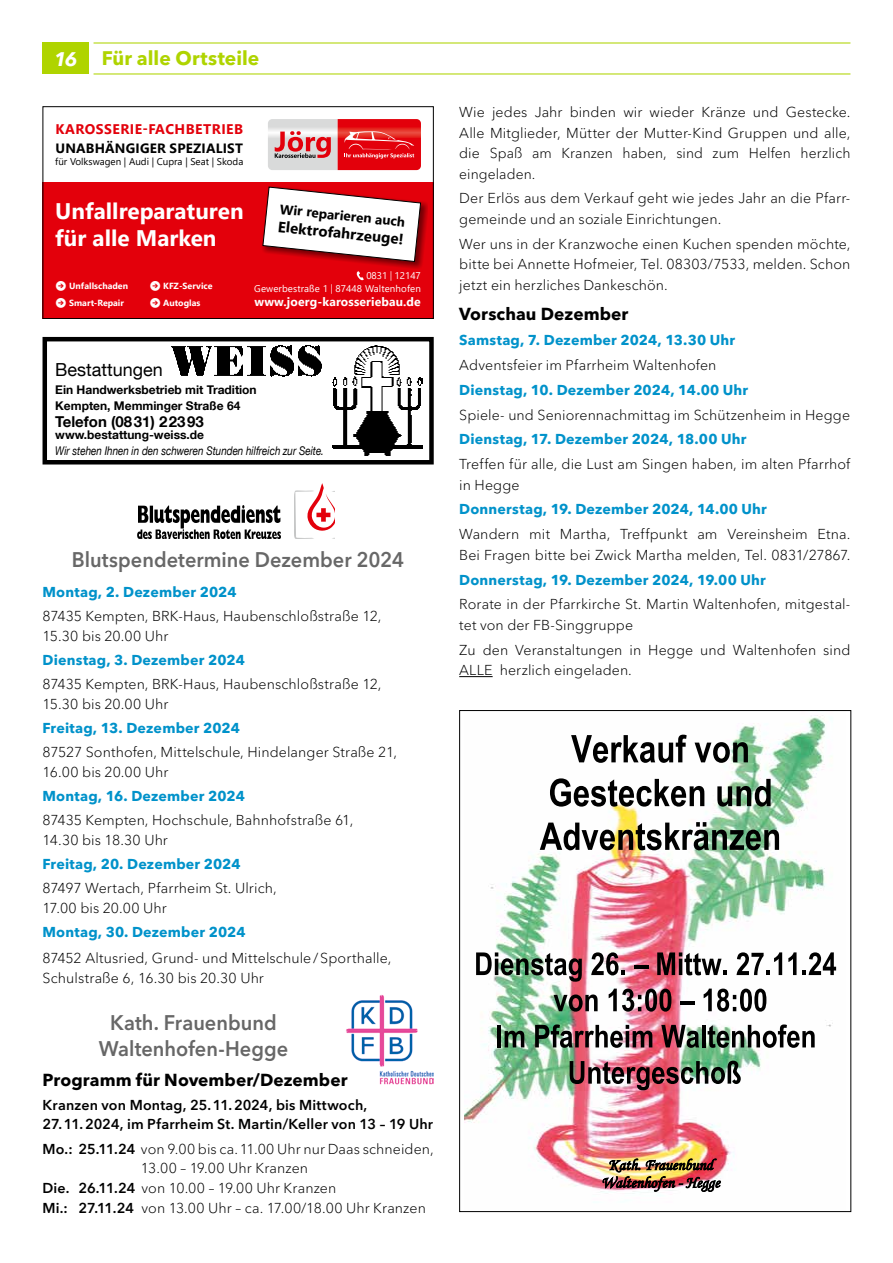
<style>
.page{position:relative;width:893px;height:1263px;background:#fff}
.page>*{position:absolute;margin:0;border:0;box-sizing:border-box;transform-origin:0 0}
.t1{font:700 22.5px/27px "Segoe UI";color:#fff}
.t2{font:600 21px/25.8px "Avenir Next LT Pro";color:#676767;text-align:center;scale:.95 1}
.t3{font:700 19.5px "Avenir Next LT Pro";color:#afd400}
.t4{font:18px "Helvetica Neue LT Com";color:#000}
.t5{font:700 17.25px "Avenir Next LT Pro";letter-spacing:.005em;color:#000}
.t6{font:700 15px "Helvetica Neue LT Com";color:#000}
.t7{font:700 15px "Segoe UI";color:#000}
.t8{font:300 14.25px/20.5px "Avenir Next LT Pro";letter-spacing:.005em;color:#000}
.t9{font:700 14.25px "Avenir Next LT Pro";letter-spacing:.01em;color:#0092ca}
.t10{font:600 14.25px/19.8px "Avenir Next LT Pro";letter-spacing:.01em;color:#000}
.t11{font:700 13.95px "Segoe UI";letter-spacing:.035em;color:#e3000b}
.t12{font:700 13.5px "Segoe UI";letter-spacing:.015em;color:#000}
.t13{font:700 12.15px "Segoe UI";letter-spacing:.01em;color:#fff}
.t14{font:700 12px/15.8px "Helvetica Neue LT Com";color:#000}
.t15{font:italic 12px "Helvetica Neue LT Com";color:#000;scale:.82 1}
.t16{font:9.75px/12.9px "Segoe UI";letter-spacing:.01em;color:#fff;text-align:right}
.t17{font:9.75px "Segoe UI";color:#000}
.t18{font:700 8.85px/17.5px "Segoe UI";color:#fff}
.s1{font-style:italic;color:#fff}
.s2{font-family:"Interstate Compressed";font-weight:300}
.s3{font-weight:600}
</style>
<div class="page">
<hr style="left:94px;top:73px;width:756px;height:1px;background:#afd400">
<hr style="left:94px;top:42px;width:756px;height:2px;background:#afd400">
<div style="left:43px;top:43px;width:46px;height:31px;background:#afd400"></div>
<svg style="left:137px;top:505px;width:144px;height:33px"></svg>
<svg style="left:294px;top:483px;width:41px;height:55px"></svg>
<img style="left:346px;top:994px;width:88px;height:91px">
<hr style="left:459px;top:676px;width:34px;height:1px;background:#000">
<img style="left:465px;top:715px;width:372px;height:479px">
<svg style="left:571px;top:735px;width:116px;height:28px"></svg>
<svg style="left:695px;top:742px;width:53px;height:21px"></svg>
<svg style="left:550px;top:778px;width:154px;height:29px"></svg>
<svg style="left:717px;top:779px;width:54px;height:28px"></svg>
<img style="left:540px;top:822px;width:239px;height:28px">
<svg style="left:476px;top:952px;width:106px;height:30px"></svg>
<svg style="left:591px;top:952px;width:34px;height:23px"></svg>
<hr style="left:634px;top:965px;width:14px;height:3px;background:#000">
<svg style="left:657px;top:952px;width:70px;height:23px"></svg>
<svg style="left:736px;top:952px;width:46px;height:23px"></svg>
<svg style="left:788px;top:952px;width:8px;height:23px"></svg>
<svg style="left:802px;top:952px;width:34px;height:23px"></svg>
<svg style="left:554px;top:994px;width:44px;height:18px"></svg>
<svg style="left:609px;top:988px;width:62px;height:24px"></svg>
<hr style="left:680px;top:1001px;width:14px;height:4px;background:#000">
<svg style="left:704px;top:988px;width:62px;height:24px"></svg>
<hr style="left:498px;top:1025px;width:3px;height:22px;background:#000">
<svg style="left:505px;top:1031px;width:19px;height:16px"></svg>
<img style="left:535px;top:1024px;width:117px;height:24px">
<svg style="left:661px;top:1025px;width:38px;height:23px"></svg>
<hr style="left:702px;top:1025px;width:3px;height:22px;background:#000">
<svg style="left:708px;top:1024px;width:107px;height:24px"></svg>
<img style="left:570px;top:1061px;width:171px;height:29px">
<img style="left:602px;top:1153px;width:119px;height:40px">
<div style="left:43px;top:337px;width:391px;height:127px;border:4px solid #000"></div>
<img style="left:332px;top:345px;width:90px;height:110px">
<img style="left:171px;top:345px;width:150px;height:31px">
<div style="left:43px;top:183px;width:391px;height:136px;background:#e3000b"></div>
<div style="left:43px;top:106px;width:391px;height:213px;border:1px solid #000"></div>
<svg style="left:268px;top:119px;width:153px;height:51px;background:#e06468"></svg>
<svg style="left:356px;top:271px;width:8px;height:9px"></svg>
<div style="left:261px;top:186px;width:167px;height:83px;background:#000;opacity:.5"></div>
<svg style="left:262px;top:186px;width:159px;height:76px"></svg>
<h3 class="t3" style="left:54px;top:46px;width:207px"><span class="s1">16</span> Für alle Ortsteile</h3>
<p class="t11" style="left:56px;top:116px;width:189px">KAROSSERIE-FACHBETRIEB</p>
<p class="t12" style="left:56px;top:136px;width:189px">UNABHÄNGIGER SPEZIALIST</p>
<p class="t17" style="left:55px;top:152px;width:190px">für Volkswagen | Audi | Cupra | Seat | Skoda</p>
<h1 class="t1" style="left:55px;top:196px;width:190px">Unfallreparaturen für alle Marken</h1>
<p class="t12" style="left:281px;top:196px;width:127px;rotate:6deg">Wir reparieren auch</p>
<p class="t7" style="left:279px;top:212px;width:128px;rotate:6deg">Elektrofahrzeuge!</p>
<p class="t18" style="left:69px;top:276px;width:60px">Unfallschaden<br>Smart-Repair</p>
<p class="t18" style="left:163px;top:276px;width:51px">KFZ-Service<br>Autoglas</p>
<p class="t16" style="left:254px;top:268px;width:168px">0831 <span class="s2">|</span> 12147<br>Gewerbestraße 1 <span class="s2">|</span> 87448 Waltenhofen</p>
<p class="t13" style="left:255px;top:290px;width:168px">www.joerg-karosseriebau.de</p>
<p class="t4" style="left:55px;top:359px;width:109px">Bestattungen</p>
<p class="t14" style="left:55px;top:382px;width:203px">Ein Handwerksbetrieb mit Tradition<br>Kempten, Memminger Straße 64</p>
<p class="t6" style="left:55px;top:412px;width:150px">Telefon (0831) 22393</p>
<p class="t14" style="left:55px;top:427px;width:150px">www.bestattung-weiss.de</p>
<p class="t15" style="left:55px;top:443px;width:329px">Wir stehen Ihnen in den schweren Stunden hilfreich zur Seite.</p>
<h2 class="t2" style="left:72px;top:547px;width:351px">Blutspendetermine Dezember 2024</h2>
<p class="t9" style="left:43px;top:584px;width:196px">Montag, 2. Dezember 2024</p>
<p class="t8" style="left:43px;top:606px;width:340px;line-height:19.8px">87435 Kempten, BRK-Haus, Haubenschloßstraße 12,<br>15.30 bis 20.00 Uhr</p>
<p class="t9" style="left:43px;top:651px;width:204px">Dienstag, 3. Dezember 2024</p>
<p class="t8" style="left:43px;top:674px;width:340px;line-height:19.8px">87435 Kempten, BRK-Haus, Haubenschloßstraße 12,<br>15.30 bis 20.00 Uhr</p>
<p class="t9" style="left:43px;top:719px;width:199px">Freitag, 13. Dezember 2024</p>
<p class="t8" style="left:43px;top:742px;width:356px;line-height:19.8px">87527 Sonthofen, Mittelschule, Hindelanger Straße 21,<br>16.00 bis 20.00 Uhr</p>
<p class="t9" style="left:43px;top:787px;width:204px">Montag, 16. Dezember 2024</p>
<p class="t8" style="left:43px;top:810px;width:312px;line-height:19.8px">87435 Kempten, Hochschule, Bahnhofstraße 61,<br>14.30 bis 18.30 Uhr</p>
<p class="t9" style="left:43px;top:855px;width:200px">Freitag, 20. Dezember 2024</p>
<p class="t8" style="left:43px;top:878px;width:236px;line-height:19.8px">87497 Wertach, Pfarrheim St. Ulrich,<br>17.00 bis 20.00 Uhr</p>
<p class="t9" style="left:43px;top:923px;width:205px">Montag, 30. Dezember 2024</p>
<p class="t8" style="left:43px;top:948px;width:350px;line-height:19.8px">87452 Altusried, Grund- und Mittelschule/Sporthalle,<br>Schulstraße 6, 16.30 bis 20.30 Uhr</p>
<h2 class="t2" style="left:99px;top:1010px;width:201px">Kath. Frauenbund<br>Waltenhofen-Hegge</h2>
<p class="t5" style="left:43px;top:1069px;width:306px">Programm für November/Dezember</p>
<p class="t10" style="left:43px;top:1095px;width:392px">Kranzen von Montag, 25.11.2024, bis Mittwoch,<br>27.11.2024, im Pfarrheim St. Martin/Keller von 13 – 19 Uhr</p>
<p class="t8" style="left:43px;top:1138px;width:393px"><span class="s3">Mo.: 25.11.24</span> von 9.00 bis ca. 11.00 Uhr nur Daas schneiden,</p>
<p class="t8" style="left:141px;top:1158px;width:169px">13.00 – 19.00 Uhr Kranzen</p>
<p class="t8" style="left:43px;top:1178px;width:295px"><span class="s3">Die. 26.11.24</span> von 10.00 – 19.00 Uhr Kranzen</p>
<p class="t8" style="left:43px;top:1198px;width:385px"><span class="s3">Mi.: 27.11.24</span> von 13.00 Uhr – ca. 17.00/18.00 Uhr Kranzen</p>
<p class="t8" style="left:459px;top:102px;width:393px;text-align:justify">Wie jedes Jahr binden wir wieder Kränze und Gestecke.<br>Alle Mitglieder, Mütter der Mutter-Kind Gruppen und alle, die Spaß am Kranzen haben, sind zum Helfen herzlich eingeladen.</p>
<p class="t8" style="left:459px;top:188px;width:393px">Der Erlös aus dem Verkauf geht wie jedes Jahr an die Pfarr&shy;gemeinde und an soziale Einrichtungen.</p>
<p class="t8" style="left:459px;top:234px;width:393px;text-align:justify">Wer uns in der Kranzwoche einen Kuchen spenden möchte, bitte bei Annette Hofmeier, Tel. 08303/7533, melden. Schon jetzt ein herzliches Dankeschön.</p>
<p class="t5" style="left:459px;top:304px;width:171px">Vorschau Dezember</p>
<p class="t9" style="left:459px;top:331px;width:277px">Samstag, 7. Dezember 2024, 13.30 Uhr</p>
<p class="t8" style="left:459px;top:355px;width:259px">Adventsfeier im Pfarrheim Waltenhofen</p>
<p class="t9" style="left:459px;top:381px;width:290px">Dienstag, 10. Dezember 2024, 14.00 Uhr</p>
<p class="t8" style="left:459px;top:404px;width:392px">Spiele- und Seniorennachmittag im Schützenheim in Hegge</p>
<p class="t9" style="left:459px;top:431px;width:289px">Dienstag, 17. Dezember 2024, 18.00 Uhr</p>
<p class="t8" style="left:459px;top:454px;width:393px">Treffen für alle, die Lust am Singen haben, im alten Pfarrhof in Hegge</p>
<p class="t9" style="left:459px;top:501px;width:309px">Donnerstag, 19. Dezember 2024, 14.00 Uhr</p>
<p class="t8" style="left:459px;top:524px;width:393px">Wandern mit Martha, Treffpunkt am Vereinsheim Etna.<br>Bei Fragen bitte bei Zwick Martha melden, Tel. 0831/27867.</p>
<p class="t9" style="left:459px;top:571px;width:308px">Donnerstag, 19. Dezember 2024, 19.00 Uhr</p>
<p class="t8" style="left:459px;top:594px;width:393px">Rorate in der Pfarrkirche St. Martin Waltenhofen, mitgestal&shy;tet von der FB-Singgruppe</p>
<p class="t8" style="left:459px;top:639px;width:393px">Zu den Veranstaltungen in Hegge und Waltenhofen sind<br>ALLE herzlich eingeladen.</p>
</div>
